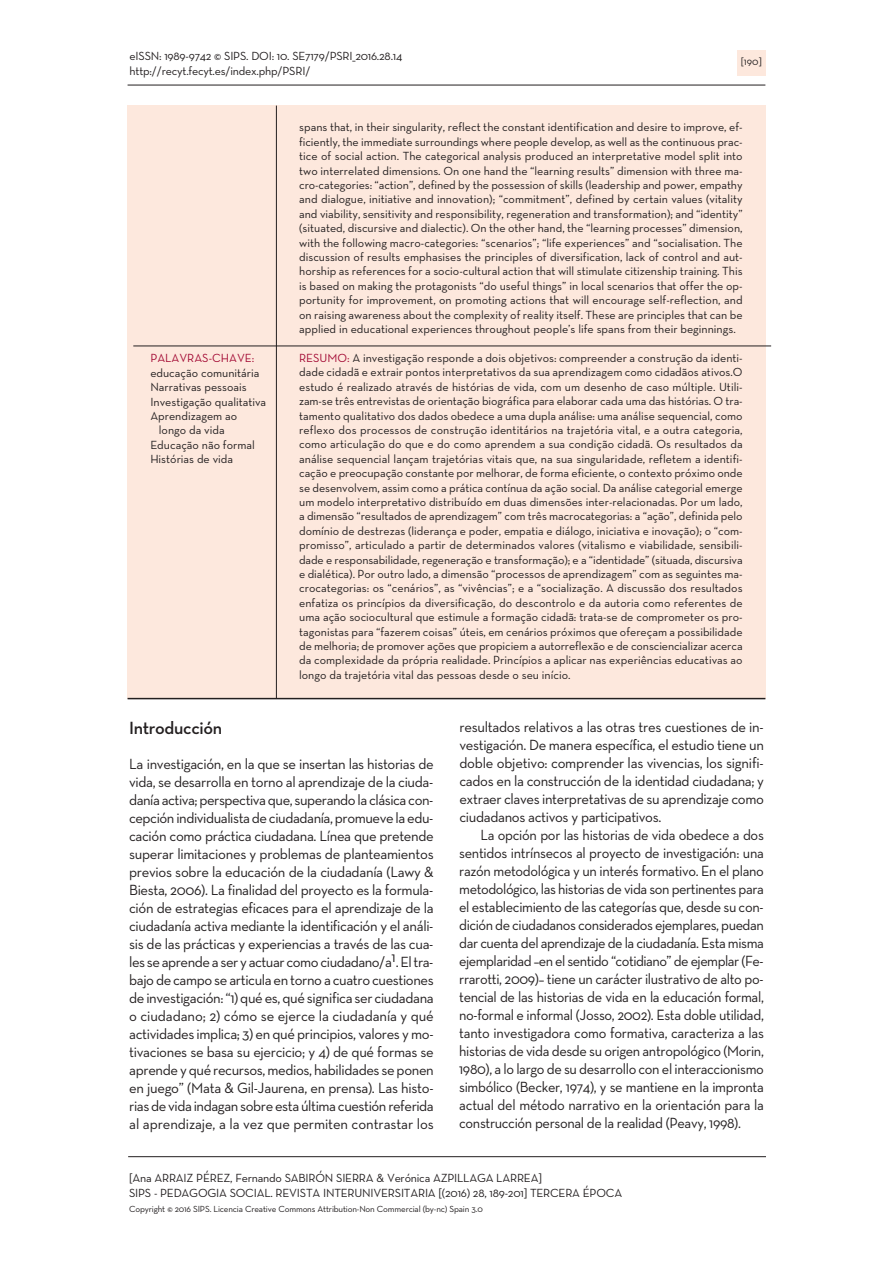
<style>
.page{position:relative;width:893px;height:1263px;background:#fff}
.page>*{position:absolute;margin:0;border:0;box-sizing:border-box;transform-origin:0 0}
.t1{font:600 18px "Neutra Text";letter-spacing:-.02em;color:#231f20}
.t2{font:15px/18px "Neutra Text";letter-spacing:-.025em;color:#231f20;text-align:justify}
.t3{font:15px/18px "Neutra Text";letter-spacing:-.025em;color:#231f20;text-align:justify;scale:.96 1}
.t4{font:12px/14.4px "Neutra Text";color:#231f20;text-align:justify}
.t5{font:12px/15px "Neutra Text";letter-spacing:-.02em;color:#231f20}
.t6{font:12px "Neutra Text";color:#a30a34}
.t7{font:10.5px "Neutra Text";color:#231f20}
.t8{font:9px "Neutra Text";letter-spacing:-.02em;color:#231f20}
.s1{color:#a30a34}
</style>
<div class="page">
<hr style="left:128px;top:85px;width:637px;height:1px;background:#231f20">
<div style="left:737px;top:50px;width:28px;height:25px;background:#fde8dd"></div>
<hr style="left:128px;top:1156px;width:638px;height:1px;background:#231f20">
<div style="left:128px;top:106px;width:148px;height:593px;background:#fde8dd"></div>
<div style="left:276px;top:106px;width:489px;height:593px;background:#fde8dd"></div>
<hr style="left:133px;top:346px;width:638px;height:1px;background:#231f20">
<hr style="left:128px;top:698px;width:637px;height:1px;background:#231f20">
<hr style="left:276px;top:106px;width:1px;height:593px;background:#231f20">
<p class="t5" style="left:130px;top:48px;width:274px">eISSN: 1989-9742 © SIPS. DOI: 10. SE7179/PSRI_2016.28.14 http://recyt.fecyt.es/index.php/PSRI/</p>
<p class="t7" style="left:741px;top:56px;width:23px">[190]</p>
<p class="t6" style="left:150px;top:351px;width:106px">PALAVRAS-CHAVE:</p>
<p class="t4" style="left:150px;top:365px;width:111px">educação comunitária</p>
<p class="t4" style="left:150px;top:380px;width:98px">Narrativas pessoais</p>
<p class="t4" style="left:150px;top:394px;width:117px">Investigação qualitativa</p>
<p class="t4" style="left:150px;top:409px;width:88px">Aprendizagem ao</p>
<p class="t4" style="left:159px;top:423px;width:67px">longo da vida</p>
<p class="t4" style="left:150px;top:437px;width:106px">Educação não formal</p>
<p class="t4" style="left:150px;top:452px;width:84px">Histórias de vida</p>
<p class="t4" style="left:299px;top:120px;width:445px">spans that, in their singularity, reflect the constant identification and desire to improve, ef&shy;ficiently, the immediate surroundings where people develop, as well as the continuous prac&shy;tice of social action. The categorical analysis produced an interpretative model split into two interrelated dimensions. On one hand the “learning results” dimension with three ma&shy;cro-categories: “action”, defined by the possession of skills (leadership and power, empathy and dialogue, initiative and innovation); “commitment”, defined by certain values (vitality and viability, sensitivity and responsibility, regeneration and transformation); and “identity” (situated, discursive and dialectic). On the other hand, the “learning processes” dimension, with the following macro-categories: “scenarios”; “life experiences” and “socialisation. The discussion of results emphasises the principles of diversification, lack of control and aut&shy;horship as references for a socio-cultural action that will stimulate citizenship training. This is based on making the protagonists “do useful things” in local scenarios that offer the op&shy;portunity for improvement, on promoting actions that will encourage self-reflection, and on raising awareness about the complexity of reality itself. These are principles that can be applied in educational experiences throughout people’s life spans from their beginnings.</p>
<p class="t4" style="left:299px;top:351px;width:445px"><span class="s1">RESUMO:</span> A investigação responde a dois objetivos: compreender a construção da identi&shy;dade cidadã e extrair pontos interpretativos da sua aprendizagem como cidadãos ativos.O estudo é realizado através de histórias de vida, com um desenho de caso múltiple. Utili&shy;zam-se três entrevistas de orientação biográfica para elaborar cada uma das histórias. O tra&shy;tamento qualitativo dos dados obedece a uma dupla análise: uma análise sequencial, como reflexo dos processos de construção identitários na trajetória vital, e a outra categoria, como articulação do que e do como aprendem a sua condição cidadã. Os resultados da análise sequencial lançam trajetórias vitais que, na sua singularidade, refletem a identifi&shy;cação e preocupação constante por melhorar, de forma eficiente, o contexto próximo onde se desenvolvem, assim como a prática contínua da ação social. Da análise categorial emerge um modelo interpretativo distribuído em duas dimensões inter-relacionadas. Por um lado, a dimensão “resultados de aprendizagem” com três macrocategorias: a “ação”, definida pelo domínio de destrezas (liderança e poder, empatia e diálogo, iniciativa e inovação); o “com&shy;promisso”, articulado a partir de determinados valores (vitalismo e viabilidade, sensibili&shy;dade e responsabilidade, regeneração e transformação); e a “identidade” (situada, discursiva e dialética). Por outro lado, a dimensão “processos de aprendizagem” com as seguintes ma&shy;crocategorias: os “cenários”, as “vivências”; e a “socialização. A discussão dos resultados enfatiza os princípios da diversificação, do descontrolo e da autoria como referentes de uma ação sociocultural que estimule a formação cidadã: trata-se de comprometer os pro&shy;tagonistas para “fazerem coisas” úteis, em cenários próximos que ofereçam a possibilidade de melhoria; de promover ações que propiciem a autorreflexão e de consciencializar acerca da complexidade da própria realidade. Princípios a aplicar nas experiências educativas ao longo da trajetória vital das pessoas desde o seu início.</p>
<h1 class="t1" style="left:129px;top:717px;width:95px">Introducción</h1>
<p class="t2" style="left:129px;top:754px;width:306px">La investigación, en la que se insertan las historias de vida, se desarrolla en torno al aprendizaje de la ciuda&shy;danía activa;perspectivaque, superandola clásica con&shy;cepciónindividualistadeciudadanía,promuevelaedu&shy;cación como práctica ciudadana. Línea que pretende superar limitaciones y problemas de planteamientos previos sobre la educación de la ciudadanía (Lawy &amp; Biesta, 2006). La finalidad del proyecto es la formula&shy;ción de estrategias eficaces para el aprendizaje de la ciudadanía activa mediante la identificación y el análi&shy;sis de las prácticas y experiencias a través de las cua&shy;les seaprendea ser y actuar comociudadano/a1.Eltra&shy;bajodecamposearticulaentornoa cuatrocuestiones deinvestigación:“1)quées,quésignifica ser ciudadana o ciudadano; 2) cómo se ejerce la ciudadanía y qué actividades implica; 3) en qué principios, valores y mo&shy;tivaciones se basa su ejercicio; y 4) de qué formas se aprendeyquérecursos,medios,habilidades seponen en juego” (Mata &amp; Gil-Jaurena, en prensa). Las histo&shy;riasdevida indagansobreestaúltima cuestiónreferida al aprendizaje, a la vez que permiten contrastar los</p>
<p class="t2" style="left:459px;top:718px;width:306px">resultados relativos a las otras tres cuestiones de in&shy;vestigación. De manera específica, el estudio tiene un doble objetivo: comprender las vivencias, los signifi&shy;cados en la construcción de la identidad ciudadana; y extraer claves interpretativas de su aprendizaje como ciudadanos activos y participativos.</p>
<p class="t3" style="left:459px;top:826px;width:319px;text-indent:21px">La opción por las historias de vida obedece a dos sentidos intrínsecos al proyecto de investigación: una razón metodológica y un interés formativo. En el plano metodológico, las historias de vida son pertinentes para el establecimiento de las categorías que, desde su con&shy;dición de ciudadanos considerados ejemplares, puedan dar cuenta del aprendizaje de la ciudadanía. Esta misma ejemplaridad –en el sentido “cotidiano” de ejemplar (Fe&shy;rrarotti, 2009)– tiene un carácter ilustrativo de alto po&shy;tencial de las historias de vida en la educación formal, no-formal e informal (Josso, 2002). Esta doble utilidad, tanto investigadora como formativa, caracteriza a las historias de vida desde su origen antropológico (Morin, 1980), a lo largo de su desarrollo con el interaccionismo simbólico (Becker, 1974), y se mantiene en la impronta actual del método narrativo en la orientación para la construcción personal de la realidad (Peavy, 1998).</p>
<p class="t5" style="left:129px;top:1170px;width:495px">[Ana ARRAIZ PÉREZ, Fernando SABIRÓN SIERRA &amp; Verónica AZPILLAGA LARREA]<br>SIPS - PEDAGOGIA SOCIAL. REVISTA INTERUNIVERSITARIA [(2016) 28, 189-201] TERCERA ÉPOCA</p>
<p class="t8" style="left:129px;top:1203px;width:355px">Copyright © 2016 SIPS. Licencia Creative Commons Attribution-Non Commercial (by-nc) Spain 3.0</p>
</div>
